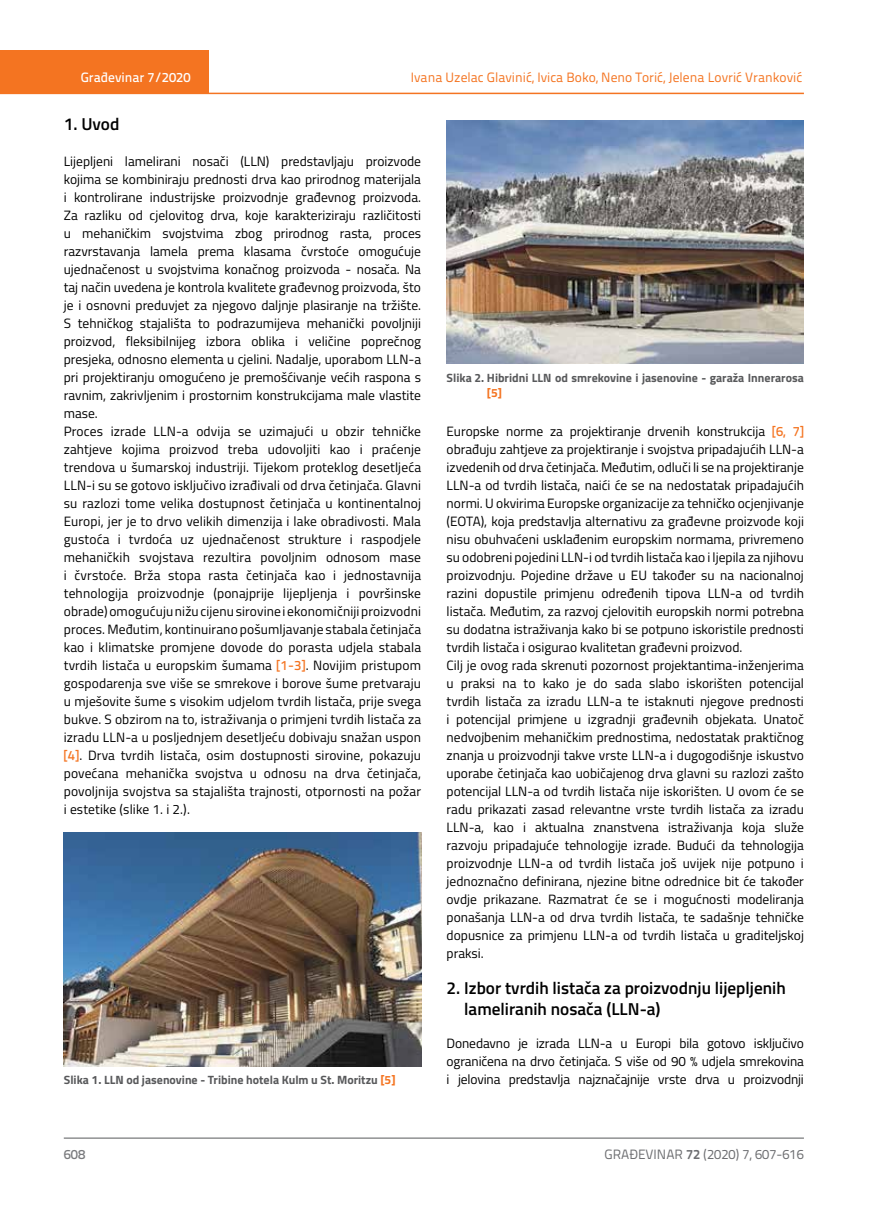
<style>
.page{position:relative;width:872px;height:1212px;background:#fff}
.page>*{position:absolute;margin:0;border:0;box-sizing:border-box;transform-origin:0 0}
.t1{font:600 17.25px/21px "Titillium";color:#000}
.t2{font:13.5px/18px "Titillium";color:#000}
.t3{font:13.5px "Titillium Text 22 L";color:#f47421}
.t4{font:13.5px "Titillium Text 22 L";color:#6d6e71}
.t5{font:500 13.5px "Titillium Text 22 L";color:#fff}
.t6{font:500 13.5px "Titillium Text 22 L";color:#797a7d}
.t7{font:700 12px "Titillium";color:#58595b}
.t8{font:700 12px "Titillium";color:#f47421}
.s1{font-family:"Titillium Text 22 L";font-weight:500;color:#f47421}
.s2{color:#f47421}
.s3{font-weight:700}
</style>
<div class="page">
<div style="left:0;top:50px;width:208px;height:44px;background:#f47421"></div>
<hr style="left:0;top:93px;width:804px;height:1px;background:#f47421">
<hr style="left:64px;top:1138px;width:740px;height:1px;background:#58595b">
<img style="left:64px;top:832px;width:357px;height:234px">
<img style="left:446px;top:120px;width:358px;height:243px">
<p class="t5" style="left:81px;top:67px;width:111px">Građevinar 7/2020</p>
<p class="t3" style="left:411px;top:68px;width:393px">Ivana Uzelac Glavinić, Ivica Boko, Neno Torić, Jelena Lovrić Vranković</p>
<p class="t1" style="left:64px;top:112px;width:57px">1. Uvod</p>
<p class="t2" style="left:64px;top:151px;width:359px">Lijepljeni lamelirani nosači (LLN) predstavljaju proizvode kojima se kombiniraju prednosti drva kao prirodnog materijala i kontrolirane industrijske proizvodnje građevnog proizvoda.<br>Za razliku od cjelovitog drva, koje karakteriziraju različitosti u mehaničkim svojstvima zbog prirodnog rasta, proces razvrstavanja lamela prema klasama čvrstoće omogućuje ujednačenost u svojstvima konačnog proizvoda - nosača. Na taj način uvedena je kontrola kvalitete građevnog proizvoda, što je i osnovni preduvjet za njegovo daljnje plasiranje na tržište.<br>S tehničkog stajališta to podrazumijeva mehanički povoljniji proizvod, fleksibilnijeg izbora oblika i veličine poprečnog presjeka, odnosno elementa u cjelini. Nadalje, uporabom LLN-a pri projektiranju omogućeno je premošćivanje većih raspona s ravnim, zakrivljenim i prostornim konstrukcijama male vlastite mase.<br>Proces izrade LLN-a odvija se uzimajući u obzir tehničke zahtjeve kojima proizvod treba udovoljiti kao i praćenje trendova u šumarskoj industriji. Tijekom proteklog desetljeća LLN-i su se gotovo isključivo izrađivali od drva četinjača. Glavni su razlozi tome velika dostupnost četinjača u kontinentalnoj Europi, jer je to drvo velikih dimenzija i lake obradivosti. Mala gustoća i tvrdoća uz ujednačenost strukture i raspodjele mehaničkih svojstava rezultira povoljnim odnosom mase i čvrstoće. Brža stopa rasta četinjača kao i jednostavnija tehnologija proizvodnje (ponajprije lijepljenja i površinske obrade) omogućuju nižu cijenu sirovine i ekonomičniji proizvodni proces. Međutim, kontinuirano pošumljavanje stabala četinjača kao i klimatske promjene dovode do porasta udjela stabala tvrdih listača u europskim šumama <span class="s1">[1-3]</span>. Novijim pristupom gospodarenja sve više se smrekove i borove šume pretvaraju u mješovite šume s visokim udjelom tvrdih listača, prije svega bukve. S obzirom na to, istraživanja o primjeni tvrdih listača za izradu LLN-a u posljednjem desetljeću dobivaju snažan uspon <span class="s1">[4]</span>. Drva tvrdih listača, osim dostupnosti sirovine, pokazuju povećana mehanička svojstva u odnosu na drva četinjača, povoljnija svojstva sa stajališta trajnosti, otpornosti na požar i estetike (slike 1. i 2.).</p>
<p class="t7" style="left:64px;top:1071px;width:333px">Slika 1. LLN od jasenovine - Tribine hotela Kulm u St. Moritzu <span class="s2">[5]</span></p>
<p class="t7" style="left:446px;top:368px;width:359px">Slika 2. Hibridni LLN od smrekovine i jasenovine - garaža Innerarosa</p>
<p class="t8" style="left:487px;top:383px;width:17px">[5]</p>
<p class="t2" style="left:446px;top:421px;width:359px">Europske norme za projektiranje drvenih konstrukcija <span class="s1">[6, 7] </span>obrađuju zahtjeve za projektiranje i svojstva pripadajućih LLN-a izvedenih od drva četinjača. Međutim, odluči li se na projektiranje LLN-a od tvrdih listača, naići će se na nedostatak pripadajućih normi. U okvirima Europske organizacije za tehničko ocjenjivanje (EOTA), koja predstavlja alternativu za građevne proizvode koji nisu obuhvaćeni usklađenim europskim normama, privremeno su odobreni pojedini LLN-i od tvrdih listača kao i ljepila za njihovu proizvodnju. Pojedine države u EU također su na nacionalnoj razini dopustile primjenu određenih tipova LLN-a od tvrdih listača. Međutim, za razvoj cjelovitih europskih normi potrebna su dodatna istraživanja kako bi se potpuno iskoristile prednosti tvrdih listača i osigurao kvalitetan građevni proizvod.<br>Cilj je ovog rada skrenuti pozornost projektantima-inženjerima u praksi na to kako je do sada slabo iskorišten potencijal tvrdih listača za izradu LLN-a te istaknuti njegove prednosti i potencijal primjene u izgradnji građevnih objekata. Unatoč nedvojbenim mehaničkim prednostima, nedostatak praktičnog znanja u proizvodnji takve vrste LLN-a i dugogodišnje iskustvo uporabe četinjača kao uobičajenog drva glavni su razlozi zašto potencijal LLN-a od tvrdih listača nije iskorišten. U ovom će se radu prikazati zasad relevantne vrste tvrdih listača za izradu LLN-a, kao i aktualna znanstvena istraživanja koja služe razvoju pripadajuće tehnologije izrade. Budući da tehnologija proizvodnje LLN-a od tvrdih listača još uvijek nije potpuno i jednoznačno definirana, njezine bitne odrednice bit će također ovdje prikazane. Razmatrat će se i mogućnosti modeliranja ponašanja LLN-a od drva tvrdih listača, te sadašnje tehničke dopusnice za primjenu LLN-a od tvrdih listača u graditeljskoj praksi.</p>
<p class="t1" style="left:464px;top:977px;width:323px;text-indent:-18px">2. Izbor tvrdih listača za proizvodnju lijepljenih lameliranih nosača (LLN-a)</p>
<p class="t2" style="left:446px;top:1034px;width:359px;text-align:justify">Donedavno je izrada LLN-a u Europi bila gotovo isključivo ograničena na drvo četinjača. S više od 90 % udjela smrekovina i jelovina predstavlja najznačajnije vrste drva u proizvodnji</p>
<p class="t6" style="left:64px;top:1144px;width:23px">608</p>
<p class="t4" style="left:604px;top:1144px;width:201px">GRAĐEVINAR <span class="s3">72</span> (2020) 7, 607-616</p>
</div>
